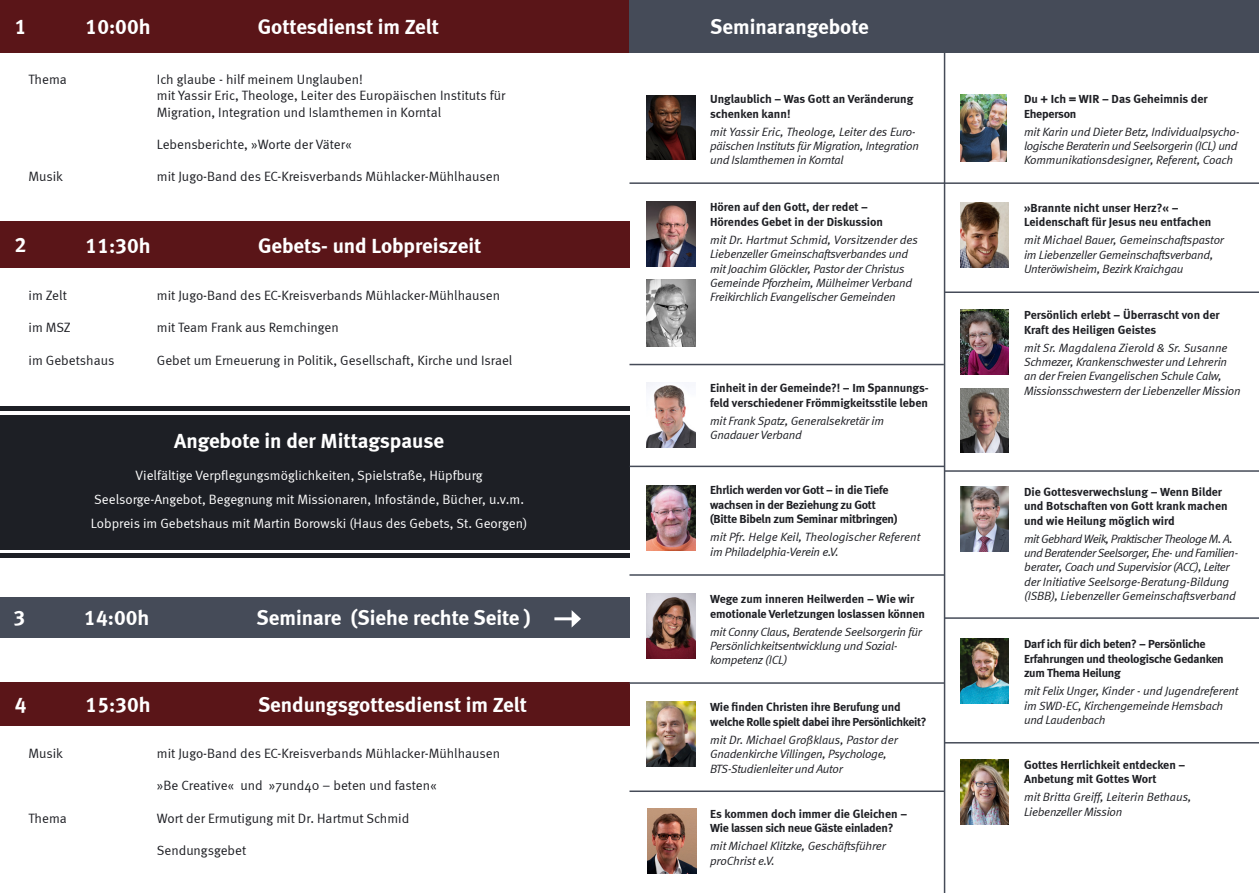
<style>
.page{position:relative;width:1259px;height:893px;background:#fff}
.page>*{position:absolute;margin:0;border:0;box-sizing:border-box;transform-origin:0 0}
.t1{font:700 21px "Meta";color:#fff}
.t2{font:21px "Meta Bold LF";color:#fff}
.t3{font:13.5px "Meta Normal";color:#1e1f24}
.t4{font:13.5px "Meta Normal";color:#fff}
.t5{font:italic 12px/14.4px "Meta Normal LF";letter-spacing:-.02em;color:#1e1f24}
.t6{font:12px/14.4px "Meta Bold LF";letter-spacing:-.01em;color:#1e1f24}
.t7{font:italic 12px/14.4px "Meta Normal LF";letter-spacing:-.04em;color:#1e1f24}
.t8{font:12px/14.4px "Meta Bold LF";letter-spacing:-.03em;color:#1e1f24}
.t9{font:italic 12px "Meta Normal LF";color:#1e1f24}
</style>
<div class="page">
<div style="left:0;top:415px;width:629px;height:134px;background:#1d1f25"></div>
<div style="left:0;top:0;width:629px;height:52px;background:#5a1518"></div>
<div style="left:0;top:222px;width:629px;height:46px;background:#5a1518"></div>
<div style="left:629px;top:0;width:630px;height:52px;background:#454b58"></div>
<img style="left:646px;top:95px;width:49px;height:65px">
<img style="left:646px;top:202px;width:49px;height:65px">
<img style="left:646px;top:383px;width:49px;height:65px">
<img style="left:646px;top:702px;width:49px;height:65px">
<img style="left:646px;top:485px;width:49px;height:65px">
<img style="left:646px;top:594px;width:49px;height:65px">
<img style="left:960px;top:639px;width:48px;height:65px">
<img style="left:960px;top:203px;width:48px;height:64px">
<img style="left:960px;top:486px;width:48px;height:65px">
<img style="left:648px;top:809px;width:48px;height:64px">
<div style="left:0;top:598px;width:629px;height:40px;background:#454b58"></div>
<div style="left:0;top:682px;width:629px;height:44px;background:#5a1518"></div>
<img style="left:960px;top:310px;width:48px;height:65px">
<img style="left:960px;top:760px;width:48px;height:64px">
<img style="left:960px;top:95px;width:46px;height:67px">
<img style="left:646px;top:279px;width:49px;height:67px">
<hr style="left:0;top:554px;width:629px;height:4px;background:#1d1f25">
<hr style="left:0;top:407px;width:629px;height:4px;background:#1d1f25">
<hr style="left:554px;top:617px;width:20px;height:3px;background:#fff">
<svg style="left:571px;top:610px;width:10px;height:18px"></svg>
<hr style="left:629px;top:182px;width:315px;height:2px;background:#454b58">
<hr style="left:629px;top:364px;width:315px;height:1px;background:#454b58">
<hr style="left:629px;top:466px;width:316px;height:1px;background:#454b58">
<hr style="left:629px;top:574px;width:316px;height:2px;background:#454b58">
<hr style="left:629px;top:682px;width:315px;height:2px;background:#454b58">
<hr style="left:944px;top:48px;width:1px;height:845px;background:#454b58">
<hr style="left:944px;top:182px;width:315px;height:2px;background:#454b58">
<hr style="left:944px;top:291px;width:315px;height:2px;background:#454b58">
<hr style="left:944px;top:470px;width:315px;height:2px;background:#454b58">
<hr style="left:944px;top:742px;width:315px;height:1px;background:#454b58">
<hr style="left:944px;top:617px;width:315px;height:2px;background:#454b58">
<hr style="left:629px;top:790px;width:315px;height:2px;background:#454b58">
<img style="left:960px;top:388px;width:48px;height:65px">
<p class="t2" style="left:15px;top:14px;width:13px">1</p>
<p class="t2" style="left:86px;top:14px;width:67px">10:00h</p>
<p class="t1" style="left:258px;top:14px;width:183px">Gottesdienst im Zelt</p>
<p class="t3" style="left:28px;top:72px;width:40px">Thema</p>
<p class="t3" style="left:28px;top:169px;width:36px">Musik</p>
<p class="t3" style="left:157px;top:72px;width:207px">Ich glaube - hilf meinem Unglauben!</p>
<p class="t3" style="left:157px;top:88px;width:350px">mit Yassir Eric, Theologe, Leiter des Europäischen Instituts für</p>
<p class="t3" style="left:157px;top:104px;width:286px">Migration, Integration und Islamthemen in Korntal</p>
<p class="t3" style="left:157px;top:136px;width:196px">Lebensberichte, »Worte der Väter«</p>
<p class="t3" style="left:157px;top:169px;width:345px">mit Jugo-Band des EC-Kreisverbands Mühlacker-Mühlhausen</p>
<p class="t2" style="left:15px;top:232px;width:13px">2</p>
<p class="t2" style="left:86px;top:233px;width:67px">11:30h</p>
<p class="t1" style="left:258px;top:233px;width:225px">Gebets- und Lobpreiszeit</p>
<p class="t3" style="left:28px;top:288px;width:40px">im Zelt</p>
<p class="t3" style="left:28px;top:320px;width:44px">im MSZ</p>
<p class="t3" style="left:28px;top:352px;width:87px">im Gebetshaus</p>
<p class="t3" style="left:157px;top:288px;width:345px">mit Jugo-Band des EC-Kreisverbands Mühlacker-Mühlhausen</p>
<p class="t3" style="left:157px;top:320px;width:183px">mit Team Frank aus Remchingen</p>
<p class="t3" style="left:157px;top:352px;width:357px">Gebet um Erneuerung in Politik, Gesellschaft, Kirche und Israel</p>
<p class="t1" style="left:174px;top:428px;width:271px">Angebote in der Mittagspause</p>
<p class="t4" style="left:136px;top:468px;width:348px">Vielfältige Verpflegungsmöglichkeiten, Spielstraße, Hüpfburg</p>
<p class="t4" style="left:94px;top:492px;width:431px">Seelsorge-Angebot, Begegnung mit Missionaren, Infostände, Bücher, u.v.m.</p>
<p class="t4" style="left:91px;top:516px;width:438px">Lobpreis im Gebetshaus mit Martin Borowski (Haus des Gebets, St. Georgen)</p>
<p class="t2" style="left:14px;top:605px;width:13px">3</p>
<p class="t2" style="left:84px;top:605px;width:67px">14:00h</p>
<p class="t1" style="left:256px;top:605px;width:276px">Seminare (Siehe rechte Seite )</p>
<p class="t2" style="left:15px;top:692px;width:13px">4</p>
<p class="t2" style="left:86px;top:692px;width:67px">15:30h</p>
<p class="t1" style="left:258px;top:692px;width:270px">Sendungsgottesdienst im Zelt</p>
<p class="t3" style="left:157px;top:745px;width:345px">mit Jugo-Band des EC-Kreisverbands Mühlacker-Mühlhausen</p>
<p class="t3" style="left:157px;top:778px;width:281px">»Be Creative« und »7und40 – beten und fasten«</p>
<p class="t3" style="left:157px;top:810px;width:254px">Wort der Ermutigung mit Dr. Hartmut Schmid</p>
<p class="t3" style="left:157px;top:843px;width:91px">Sendungsgebet</p>
<p class="t3" style="left:28px;top:745px;width:36px">Musik</p>
<p class="t3" style="left:28px;top:810px;width:40px">Thema</p>
<p class="t1" style="left:710px;top:14px;width:160px">Seminarangebote</p>
<p class="t6" style="left:710px;top:92px;width:205px">Unglaublich – Was Gott an Veränderung schenken kann!</p>
<p class="t9" style="left:710px;top:124px;width:207px">mit Yassir Eric, Theologe, Leiter des Euro-</p>
<p class="t5" style="left:710px;top:138px;width:210px">päischen Instituts für Migration, Integration und Islamthemen in Korntal</p>
<p class="t6" style="left:710px;top:200px;width:159px">Hören auf den Gott, der redet –</p>
<p class="t6" style="left:710px;top:214px;width:174px">Hörendes Gebet in der Diskussion</p>
<p class="t5" style="left:710px;top:232px;width:209px">mit Dr. Hartmut Schmid, Vorsitzender des<br>Liebenzeller Gmeinschaftsverbandes und</p>
<p class="t5" style="left:710px;top:261px;width:204px">mit Joachim Glöckler, Pastor der Christus<br>Gemeinde Pforzheim, Mülheimer Verband<br>Freikirchlich Evangelischer Gemeinden</p>
<p class="t6" style="left:710px;top:381px;width:220px">Einheit in der Gemeinde?! – Im Spannungs&shy;feld verschiedener Frömmigkeitsstile leben</p>
<p class="t5" style="left:710px;top:413px;width:176px">mit Frank Spatz, Generalsekretär im</p>
<p class="t5" style="left:710px;top:428px;width:93px">Gnadauer Verband</p>
<p class="t6" style="left:710px;top:483px;width:180px">Ehrlich werden vor Gott – in die Tiefe wachsen in der Beziehung zu Gott</p>
<p class="t6" style="left:710px;top:512px;width:189px">(Bitte Bibeln zum Seminar mitbringen)</p>
<p class="t5" style="left:710px;top:530px;width:212px">mit Pfr. Helge Keil, Theologischer Referent im Philadelphia-Verein e.V.</p>
<p class="t6" style="left:710px;top:592px;width:206px">Wege zum inneren Heilwerden – Wie wir</p>
<p class="t6" style="left:710px;top:606px;width:216px">emotionale Verletzungen loslassen können</p>
<p class="t5" style="left:710px;top:624px;width:213px">mit Conny Claus, Beratende Seelsorgerin für<br>Persönlichkeitsentwicklung und Sozial-</p>
<p class="t5" style="left:710px;top:653px;width:79px">kompetenz (ICL)</p>
<p class="t8" style="left:710px;top:700px;width:218px">Wie finden Christen ihre Berufung und welche Rolle spielt dabei ihre Persönlichkeit?</p>
<p class="t5" style="left:710px;top:732px;width:189px">mit Dr. Michael Großklaus, Pastor der<br>Gnadenkirche Villingen, Psychologe,<br>BTS-Studienleiter und Autor</p>
<p class="t6" style="left:710px;top:806px;width:198px">Es kommen doch immer die Gleichen –<br>Wie lassen sich neue Gäste einladen?</p>
<p class="t5" style="left:710px;top:839px;width:177px">mit Michael Klitzke, Geschäftsführer proChrist e.V.</p>
<p class="t6" style="left:1024px;top:92px;width:185px">Du + Ich = WIR – Das Geheimnis der<br>Eheperson</p>
<p class="t5" style="left:1024px;top:124px;width:217px">mit Karin und Dieter Betz, Individualpsycho-</p>
<p class="t5" style="left:1024px;top:138px;width:215px">logische Beraterin und Seelsorgerin (ICL) und</p>
<p class="t5" style="left:1024px;top:153px;width:211px">Kommunikationsdesigner, Referent, Coach</p>
<p class="t6" style="left:1024px;top:200px;width:156px">»Brannte nicht unser Herz?« –</p>
<p class="t6" style="left:1024px;top:215px;width:189px">Leidenschaft für Jesus neu entfachen</p>
<p class="t5" style="left:1024px;top:233px;width:202px">mit Michael Bauer, Gemeinschaftspastor im Liebenzeller Gemeinschaftsverband,<br>Unteröwisheim, Bezirk Kraichgau</p>
<p class="t6" style="left:1024px;top:308px;width:197px">Persönlich erlebt – Überrascht von der<br>Kraft des Heiligen Geistes</p>
<p class="t5" style="left:1024px;top:340px;width:218px">mit Sr. Magdalena Zierold &amp; Sr. Susanne Schmezer, Krankenschwester und Lehrerin an der Freien Evangelischen Schule Calw, Missionsschwestern der Liebenzeller Mission</p>
<p class="t6" style="left:1024px;top:484px;width:205px">Die Gottesverwechslung – Wenn Bilder und Botschaften von Gott krank machen und wie Heilung möglich wird</p>
<p class="t7" style="left:1024px;top:531px;width:216px">mit Gebhard Weik, Praktischer Theologe M. A. und Beratender Seelsorger, Ehe- und Familien-</p>
<p class="t5" style="left:1024px;top:560px;width:213px">berater, Coach und Supervisior (ACC), Leiter der Initiative Seelsorge-Beratung-Bildung (ISBB), Liebenzeller Gemeinschaftsverband</p>
<p class="t6" style="left:1024px;top:637px;width:183px">Darf ich für dich beten? – Persönliche</p>
<p class="t6" style="left:1024px;top:651px;width:201px">Erfahrungen und theologische Gedanken zum Thema Heilung</p>
<p class="t5" style="left:1024px;top:684px;width:216px">mit Felix Unger, Kinder - und Jugendreferent im SWD-EC, Kirchengemeinde Hemsbach und Laudenbach</p>
<p class="t6" style="left:1024px;top:757px;width:163px">Gottes Herrlichkeit entdecken –</p>
<p class="t6" style="left:1024px;top:772px;width:134px">Anbetung mit Gottes Wort</p>
<p class="t9" style="left:1024px;top:790px;width:169px">mit Britta Greiff, Leiterin Bethaus,</p>
<p class="t5" style="left:1024px;top:804px;width:100px">Liebenzeller Mission</p>
</div>
